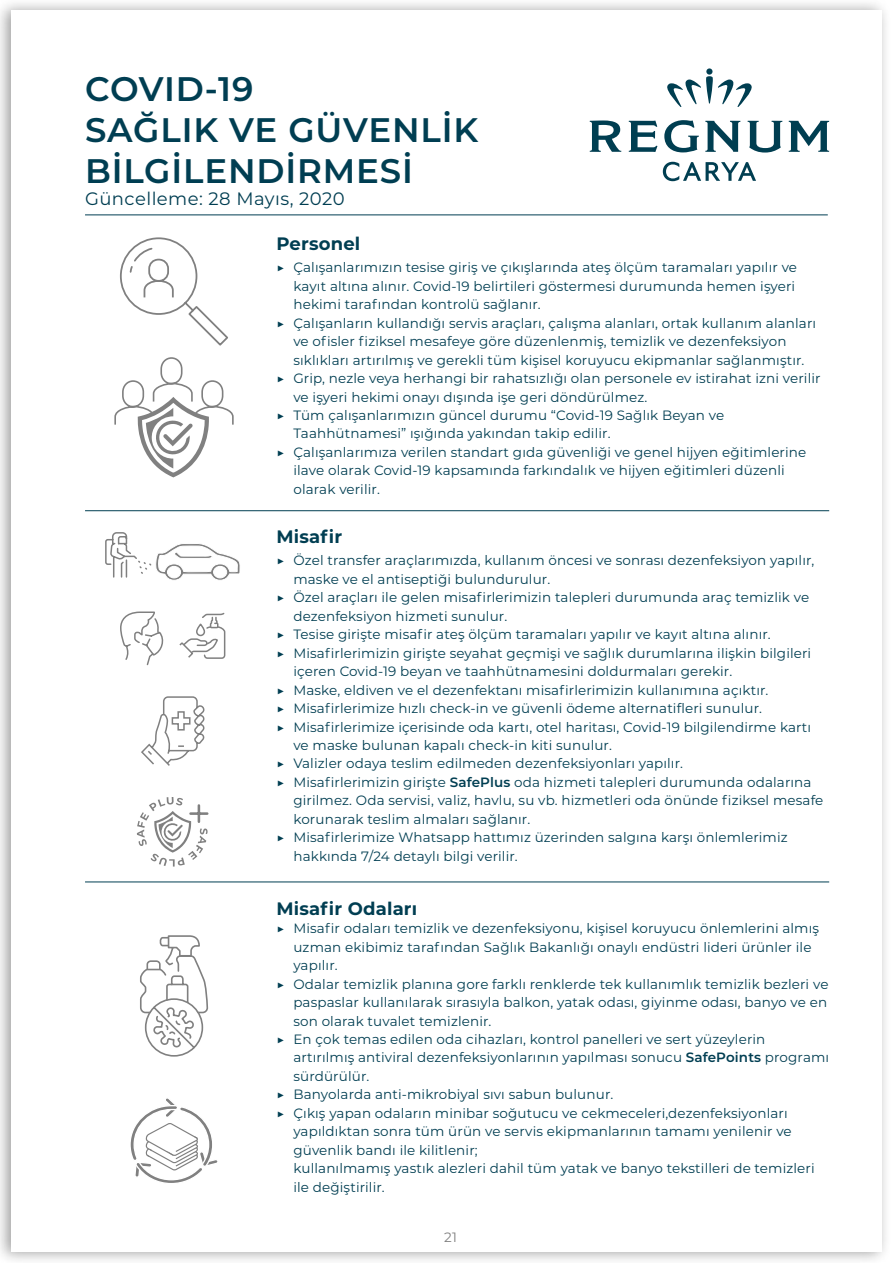
<style>
.page{position:relative;width:893px;height:1263px;background:#fff}
.page>*{position:absolute;margin:0;border:0;box-sizing:border-box;transform-origin:0 0}
.t1{font:600 34.05px/40.8px "Montserrat";letter-spacing:.025em;color:#003e52}
.t2{font:700 18px "Montserrat";letter-spacing:.01em;color:#003e52}
.t3{font:18px "Montserrat";letter-spacing:.025em;color:#003e52}
.t4{font:13.5px "Montserrat";letter-spacing:.01em;color:#003e52}
.t5{font:13.5px "Montserrat";color:#808080}
.s1{font-weight:600}
</style>
<div class="page">
<div style="left:0;top:0;width:891px;height:1263px;background:#000;opacity:.38"></div>
<div style="left:11px;top:11px;width:870px;height:1241px;background:#fff"></div>
<svg style="left:663px;top:162px;width:93px;height:19px"></svg>
<svg style="left:590px;top:120px;width:31px;height:32px"></svg>
<svg style="left:629px;top:121px;width:28px;height:31px"></svg>
<svg style="left:664px;top:120px;width:35px;height:32px"></svg>
<svg style="left:705px;top:121px;width:35px;height:31px"></svg>
<svg style="left:747px;top:121px;width:35px;height:32px"></svg>
<svg style="left:789px;top:121px;width:40px;height:31px"></svg>
<div style="left:706px;top:68px;width:6px;height:7px;background:#003e51;border-radius:50%"></div>
<svg style="left:667px;top:76px;width:85px;height:31px"></svg>
<hr style="left:85px;top:214px;width:743px;height:1px;background:#003e52">
<hr style="left:85px;top:510px;width:744px;height:1px;background:#003e52">
<hr style="left:85px;top:881px;width:744px;height:1px;background:#003e52">
<svg style="left:114px;top:357px;width:120px;height:120px"></svg>
<svg style="left:120px;top:237px;width:108px;height:109px"></svg>
<svg style="left:105px;top:532px;width:135px;height:48px"></svg>
<svg style="left:179px;top:612px;width:47px;height:47px"></svg>
<svg style="left:120px;top:611px;width:44px;height:55px"></svg>
<svg style="left:141px;top:696px;width:64px;height:70px"></svg>
<svg style="left:140px;top:935px;width:67px;height:122px"></svg>
<svg style="left:130px;top:1098px;width:88px;height:85px"></svg>
<svg style="left:137px;top:797px;width:71px;height:69px"></svg>
<h1 class="t1" style="left:85px;top:67px;width:395px">COVID-19<br>SAĞLIK VE GÜVENLİK<br>BİLGİLENDİRMESİ</h1>
<h2 class="t3" style="left:85px;top:186px;width:261px">Güncelleme: 28 Mayıs, 2020</h2>
<h2 class="t2" style="left:276px;top:230px;width:85px">Personel</h2>
<p class="t4" style="left:276px;top:258px;width:522px">▶ Çalışanlarımızın tesise giriş ve çıkışlarında ateş ölçüm taramaları yapılır ve</p>
<p class="t4" style="left:293px;top:277px;width:503px">kayıt altına alınır. Covid-19 belirtileri göstermesi durumunda hemen işyeri</p>
<p class="t4" style="left:293px;top:295px;width:249px">hekimi tarafından kontrolü sağlanır.</p>
<p class="t4" style="left:276px;top:314px;width:541px">▶ Çalışanların kullandığı servis araçları, çalışma alanları, ortak kullanım alanları</p>
<p class="t4" style="left:293px;top:332px;width:495px">ve ofisler fiziksel mesafeye göre düzenlenmiş, temizlik ve dezenfeksiyon</p>
<p class="t4" style="left:293px;top:350px;width:513px">sıklıkları artırılmış ve gerekli tüm kişisel koruyucu ekipmanlar sağlanmıştır.</p>
<p class="t4" style="left:276px;top:369px;width:546px">▶ Grip, nezle veya herhangi bir rahatsızlığı olan personele ev istirahat izni verilir</p>
<p class="t4" style="left:293px;top:387px;width:355px">ve işyeri hekimi onayı dışında işe geri döndürülmez.</p>
<p class="t4" style="left:276px;top:406px;width:449px">▶ Tüm çalışanlarımızın güncel durumu “Covid-19 Sağlık Beyan ve</p>
<p class="t4" style="left:293px;top:424px;width:319px">Taahhütnamesi” ışığında yakından takip edilir.</p>
<p class="t4" style="left:276px;top:443px;width:531px">▶ Çalışanlarımıza verilen standart gıda güvenliği ve genel hijyen eğitimlerine</p>
<p class="t4" style="left:293px;top:461px;width:493px">ilave olarak Covid-19 kapsamında farkındalık ve hijyen eğitimleri düzenli</p>
<p class="t4" style="left:293px;top:480px;width:88px">olarak verilir.</p>
<h2 class="t2" style="left:276px;top:523px;width:67px">Misafir</h2>
<p class="t4" style="left:276px;top:551px;width:539px">▶ Özel transfer araçlarımızda, kullanım öncesi ve sonrası dezenfeksiyon yapılır,</p>
<p class="t4" style="left:293px;top:570px;width:258px">maske ve el antiseptiği bulundurulur.</p>
<p class="t4" style="left:276px;top:588px;width:534px">▶ Özel araçları ile gelen misafirlerimizin talepleri durumunda araç temizlik ve</p>
<p class="t4" style="left:293px;top:607px;width:215px">dezenfeksiyon hizmeti sunulur.</p>
<p class="t4" style="left:276px;top:625px;width:496px">▶ Tesise girişte misafir ateş ölçüm taramaları yapılır ve kayıt altına alınır.</p>
<p class="t4" style="left:276px;top:644px;width:536px">▶ Misafirlerimizin girişte seyahat geçmişi ve sağlık durumlarına ilişkin bilgileri</p>
<p class="t4" style="left:293px;top:662px;width:440px">içeren Covid-19 beyan ve taahhütnamesini doldurmaları gerekir.</p>
<p class="t4" style="left:276px;top:680px;width:493px">▶ Maske, eldiven ve el dezenfektanı misafirlerimizin kullanımına açıktır.</p>
<p class="t4" style="left:276px;top:699px;width:487px">▶ Misafirlerimize hızlı check-in ve güvenli ödeme alternatifleri sunulur.</p>
<p class="t4" style="left:276px;top:717px;width:536px">▶ Misafirlerimize içerisinde oda kartı, otel haritası, Covid-19 bilgilendirme kartı</p>
<p class="t4" style="left:293px;top:736px;width:320px">ve maske bulunan kapalı check-in kiti sunulur.</p>
<p class="t4" style="left:276px;top:754px;width:408px">▶ Valizler odaya teslim edilmeden dezenfeksiyonları yapılır.</p>
<p class="t4" style="left:276px;top:773px;width:537px">▶ Misafirlerimizin girişte <span class="s1">SafePlus</span> oda hizmeti talepleri durumunda odalarına</p>
<p class="t4" style="left:293px;top:791px;width:531px">girilmez. Oda servisi, valiz, havlu, su vb. hizmetleri oda önünde fiziksel mesafe</p>
<p class="t4" style="left:293px;top:810px;width:238px">korunarak teslim almaları sağlanır.</p>
<p class="t4" style="left:276px;top:828px;width:513px">▶ Misafirlerimize Whatsapp hattımız üzerinden salgına karşı önlemlerimiz</p>
<p class="t4" style="left:293px;top:847px;width:226px">hakkında 7/24 detaylı bilgi verilir.</p>
<h2 class="t2" style="left:276px;top:895px;width:142px">Misafir Odaları</h2>
<p class="t4" style="left:276px;top:919px;width:544px">▶ Misafir odaları temizlik ve dezenfeksiyonu, kişisel koruyucu önlemlerini almış</p>
<p class="t4" style="left:293px;top:938px;width:520px">uzman ekibimiz tarafından Sağlık Bakanlığı onaylı endüstri lideri ürünler ile</p>
<p class="t4" style="left:293px;top:956px;width:46px">yapılır.</p>
<p class="t4" style="left:276px;top:974px;width:554px">▶ Odalar temizlik planına gore farklı renklerde tek kullanımlık temizlik bezleri ve</p>
<p class="t4" style="left:293px;top:993px;width:535px">paspaslar kullanılarak sırasıyla balkon, yatak odası, giyinme odası, banyo ve en</p>
<p class="t4" style="left:293px;top:1011px;width:199px">son olarak tuvalet temizlenir.</p>
<p class="t4" style="left:276px;top:1030px;width:490px">▶ En çok temas edilen oda cihazları, kontrol panelleri ve sert yüzeylerin</p>
<p class="t4" style="left:293px;top:1048px;width:537px">artırılmış antiviral dezenfeksiyonlarının yapılması sonucu <span class="s1">SafePoints</span> programı</p>
<p class="t4" style="left:293px;top:1067px;width:77px">sürdürülür.</p>
<p class="t4" style="left:276px;top:1085px;width:338px">▶ Banyolarda anti-mikrobiyal sıvı sabun bulunur.</p>
<p class="t4" style="left:276px;top:1104px;width:513px">▶ Çıkış yapan odaların minibar soğutucu ve cekmeceleri,dezenfeksiyonları</p>
<p class="t4" style="left:293px;top:1122px;width:500px">yapıldıktan sonra tüm ürün ve servis ekipmanlarının tamamı yenilenir ve</p>
<p class="t4" style="left:293px;top:1141px;width:186px">güvenlik bandı ile kilitlenir;</p>
<p class="t4" style="left:293px;top:1159px;width:523px">kullanılmamış yastık alezleri dahil tüm yatak ve banyo tekstilleri de temizleri</p>
<p class="t4" style="left:293px;top:1177px;width:93px">ile değiştirilir.</p>
<p class="t5" style="left:444px;top:1227px;width:14px">21</p>
</div>
